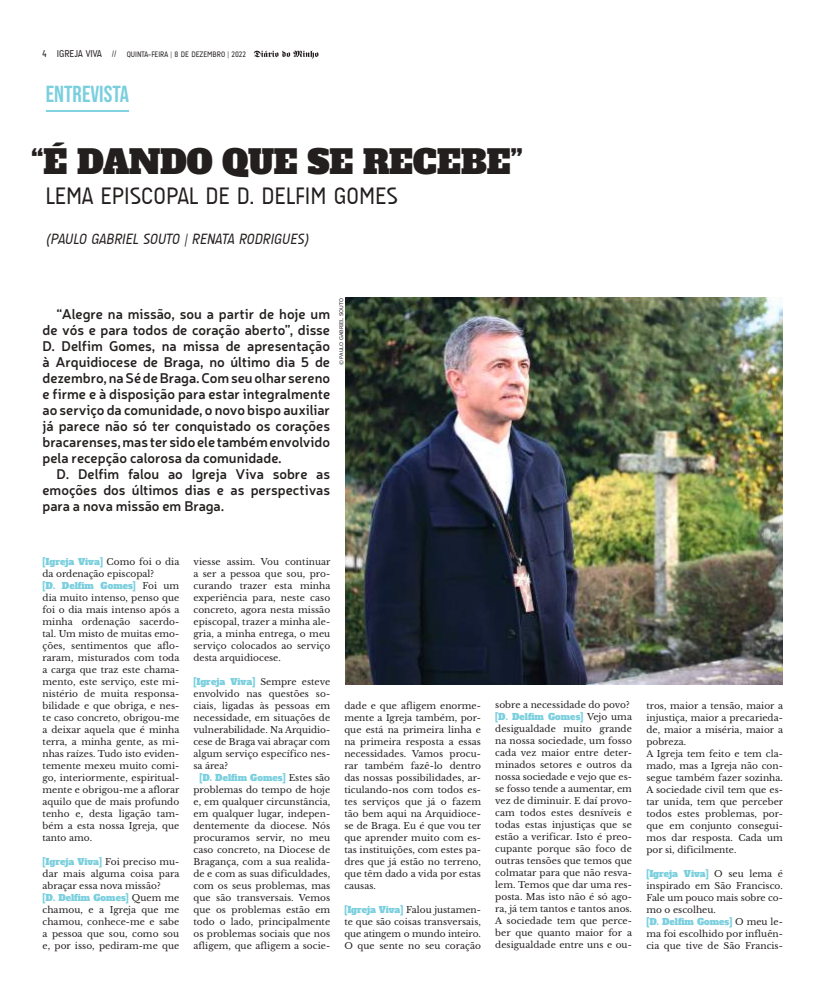
<style>
.page{position:relative;width:817px;height:993px;background:#fff}
.page>*{position:absolute;margin:0;border:0;box-sizing:border-box;transform-origin:0 0}
.t1{font:33px "Alfa Slab One";letter-spacing:-.015em;color:#241f1f}
.t2{font:24px "A Udimat";color:#241f1f}
.t3{font:23.2px "Bebas Neue";color:#7acfde}
.t4{font:italic 15px "A Udimat";color:#241f1f}
.t5{font:600 14px/16px "Neris";color:#241f1f;text-align:justify}
.t6{font:10px "A Udimat";color:#241f1f}
.t7{font:9px/12px "Libre Baskerville";letter-spacing:.005em;color:#241f1f;text-align:justify}
.t8{font:9px "Alfa Slab One";letter-spacing:.005em;color:#7acfde}
.t9{font:8px "A Udimat";color:#241f1f}
.t10{font:5px "Verdana";color:#241f1f}
.s1{font-size:8px}
.s2{font-family:"Libre Baskerville";color:#241f1f}
.s3{font-family:"Alfa Slab One";color:#7acfde}
</style>
<div class="page">
<svg style="left:254px;top:51px;width:64px;height:8px"></svg>
<hr style="left:46px;top:110px;width:83px;height:2px;background:#7acfde">
<img style="left:345px;top:297px;width:437px;height:387px">
<p class="t6" style="left:43px;top:48px;width:76px">4 IGREJA VIVA <span class="s1">//</span></p>
<p class="t9" style="left:127px;top:50px;width:121px">QUINTA-FEIRA | 8 DE DEZEMBRO | 2022</p>
<h3 class="t3" style="left:46px;top:81px;width:85px">ENTREVISTA</h3>
<h1 class="t1" style="left:31px;top:140px;width:494px">“É DANDO QUE SE RECEBE”</h1>
<h2 class="t2" style="left:45px;top:182px;width:354px">LEMA EPISCOPAL DE D. DELFIM GOMES</h2>
<h3 class="t4" style="left:46px;top:230px;width:267px">(PAULO GABRIEL SOUTO | RENATA RODRIGUES)</h3>
<p class="t5" style="left:42px;top:305px;width:289px;text-indent:14px">“Alegre na missão, sou a partir de hoje um de vós e para todos de coração aberto”, disse D. Delfim Gomes, na missa de apresentação à Arquidiocese de Braga, no último dia 5 de dezembro, na Sé de Braga. Com seu olhar sereno e firme e à disposição para estar integralmente ao serviço da comunidade, o novo bispo auxiliar já parece não só ter conquistado os corações bracarenses, mas ter sido ele também envolvido pela recepção calorosa da comunidade.</p>
<h3 class="t5" style="left:42px;top:465px;width:289px;text-indent:14px">D. Delfim falou ao Igreja Viva sobre as emoções dos últimos dias e as perspectivas para a nova missão em Braga.</h3>
<p class="t10" style="left:338px;top:365px;width:69px;rotate:-90deg">© PAULO GABRIEL SOUTO</p>
<p class="t8" style="left:43px;top:555px;width:138px">[Igreja Viva] <span class="s2">Como foi o dia</span></p>
<p class="t7" style="left:43px;top:567px;width:113px">da ordenação episcopal?</p>
<p class="t8" style="left:43px;top:579px;width:138px">[D. Delfim Gomes] <span class="s2">Foi um</span></p>
<p class="t7" style="left:43px;top:591px;width:138px">dia muito intenso, penso que foi o dia mais intenso após a minha ordenação sacerdo&shy;tal. Um misto de muitas emo&shy;ções, sentimentos que aflo&shy;raram, misturados com toda a carga que traz este chama&shy;mento, este serviço, este mi&shy;nistério de muita responsa&shy;bilidade e que obriga, e nes&shy;te caso concreto, obrigou-me a deixar aquela que é minha terra, a minha gente, as mi&shy;nhas raízes. Tudo isto eviden&shy;temente mexeu muito comi&shy;go, interiormente, espiritual&shy;mente e obrigou-me a aflorar aquilo que de mais profundo tenho e, desta ligação tam&shy;bém a esta nossa Igreja, que tanto amo.</p>
<p class="t7" style="left:43px;top:855px;width:138px"><span class="s3">[Igreja Viva]</span> Foi preciso mu&shy;dar mais alguma coisa para abraçar essa nova missão?</p>
<p class="t8" style="left:43px;top:891px;width:138px">[D. Delfim Gomes] <span class="s2">Quem me</span></p>
<p class="t7" style="left:43px;top:903px;width:138px">chamou, e a Igreja que me chamou, conhece-me e sabe a pessoa que sou, como sou e, por isso, pediram-me que</p>
<p class="t7" style="left:193px;top:555px;width:138px">viesse assim. Vou continuar a ser a pessoa que sou, pro&shy;curando trazer esta minha experiência para, neste caso concreto, agora nesta missão episcopal, trazer a minha ale&shy;gria, a minha entrega, o meu serviço colocados ao serviço desta arquidiocese.</p>
<p class="t8" style="left:193px;top:675px;width:138px">[Igreja Viva] <span class="s2">Sempre esteve</span></p>
<p class="t7" style="left:193px;top:687px;width:138px">envolvido nas questões so&shy;ciais, ligadas às pessoas em necessidade, em situações de vulnerabilidade. Na Arquidio&shy;cese de Braga vai abraçar com algum serviço específico nes&shy;sa área?</p>
<p class="t8" style="left:199px;top:771px;width:132px">[D. Delfim Gomes] <span class="s2">Estes são</span></p>
<p class="t7" style="left:193px;top:783px;width:138px">problemas do tempo de hoje e, em qualquer circunstância, em qualquer lugar, indepen&shy;dentemente da diocese. Nós procuramos servir, no meu caso concreto, na Diocese de Bragança, com a sua realida&shy;de e com as suas dificuldades, com os seus problemas, mas que são transversais. Vemos que os problemas estão em todo o lado, principalmente os problemas sociais que nos afligem, que afligem a socie-</p>
<p class="t7" style="left:344px;top:699px;width:138px">dade e que afligem enorme&shy;mente a Igreja também, por&shy;que está na primeira linha e na primeira resposta a essas necessidades. Vamos procu&shy;rar também fazê-lo dentro das nossas possibilidades, ar&shy;ticulando-nos com todos es&shy;tes serviços que já o fazem tão bem aqui na Arquidioce&shy;se de Braga. Eu é que vou ter que aprender muito com es&shy;tas instituições, com estes pa&shy;dres que já estão no terreno, que têm dado a vida por estas causas.</p>
<p class="t7" style="left:344px;top:903px;width:138px"><span class="s3">[Igreja Viva]</span> Falou justamen&shy;te que são coisas transversais, que atingem o mundo inteiro.<br>O que sente no seu coração</p>
<p class="t7" style="left:495px;top:698px;width:136px">sobre a necessidade do povo?</p>
<p class="t8" style="left:495px;top:710px;width:138px">[D. Delfim Gomes] <span class="s2">Vejo uma</span></p>
<p class="t7" style="left:495px;top:722px;width:138px">desigualdade muito grande na nossa sociedade, um fosso cada vez maior entre deter&shy;minados setores e outros da nossa sociedade e vejo que es&shy;se fosso tende a aumentar, em vez de diminuir. E daí provo&shy;cam todos estes desníveis e todas estas injustiças que se estão a verificar. Isto é preo&shy;cupante porque são foco de outras tensões que temos que colmatar para que não resva&shy;lem. Temos que dar uma res&shy;posta. Mas isto não é só ago&shy;ra, já tem tantos e tantos anos.<br>A sociedade tem que perce&shy;ber que quanto maior for a desigualdade entre uns e ou-</p>
<p class="t7" style="left:646px;top:699px;width:138px;text-align:left">tros, maior a tensão, maior a injustiça, maior a precarieda&shy;de, maior a miséria, maior a pobreza.<br>A Igreja tem feito e tem cla&shy;mado, mas a Igreja não con&shy;segue também fazer sozinha.<br>A sociedade civil tem que es&shy;tar unida, tem que perceber todos estes problemas, por&shy;que em conjunto consegui&shy;mos dar resposta. Cada um por si, dificilmente.</p>
<p class="t8" style="left:646px;top:867px;width:138px">[Igreja Viva] <span class="s2">O seu lema é</span></p>
<p class="t7" style="left:646px;top:879px;width:138px">inspirado em São Francisco.<br>Fale um pouco mais sobre co&shy;mo o escolheu.</p>
<p class="t8" style="left:646px;top:915px;width:138px">[D. Delfim Gomes] <span class="s2">O meu le-</span></p>
<p class="t7" style="left:646px;top:927px;width:138px">ma foi escolhido por influên&shy;cia que tive de São Francis-</p>
</div>
